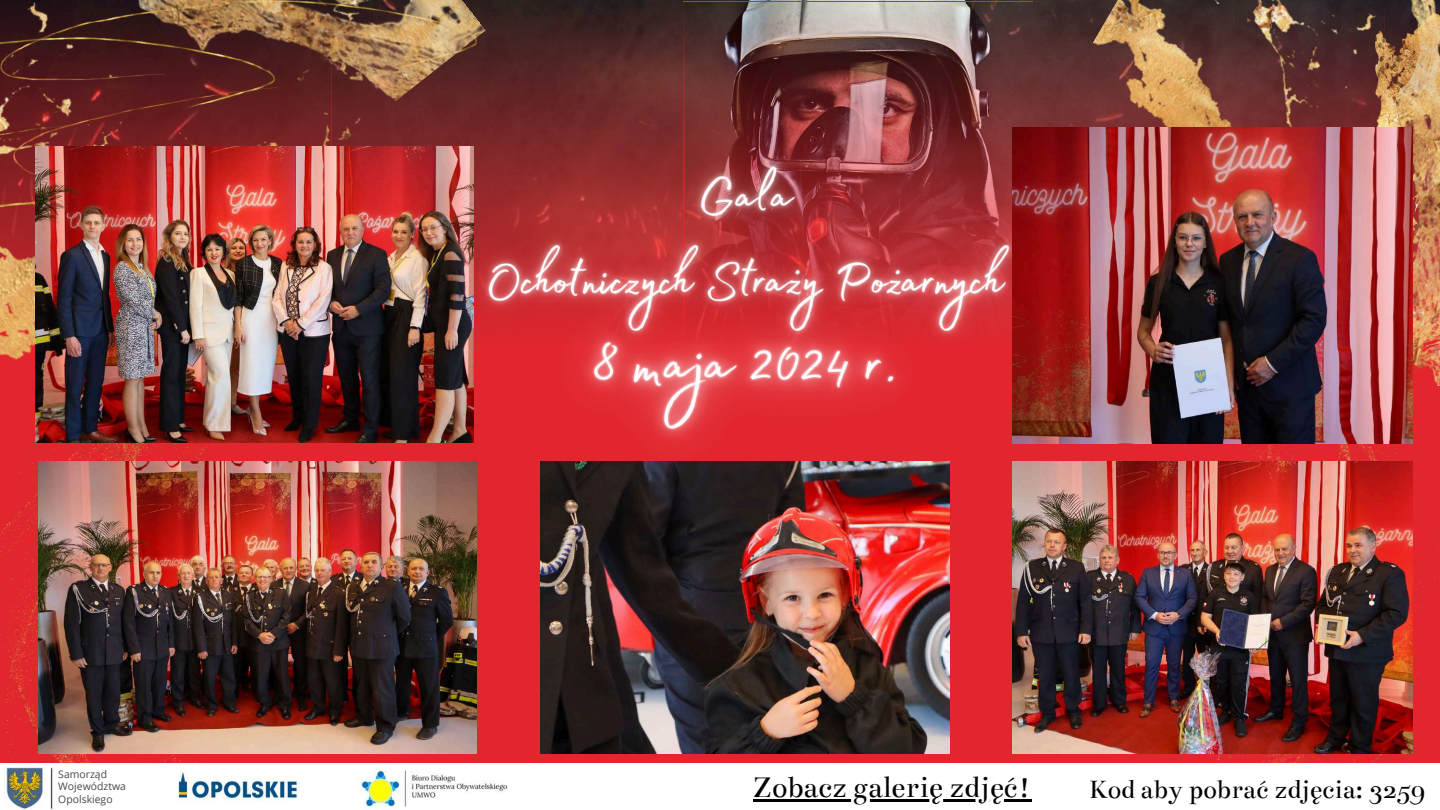
<style>
.page{position:relative;width:1440px;height:810px;background:#e2262e}
.page>*{position:absolute;margin:0;border:0;box-sizing:border-box;transform-origin:0 0}
.t1{font:32.3px "Bentham";color:#000}
.t2{font:28.4px "Bentham";color:#000}
.t3{font:10.4px/12.6px "Open Sans";color:#484848}
</style>
<div class="page">
<img style="left:685px;top:2px;width:348px;height:94px">
<svg style="left:486px;top:0;width:199px;height:96px;background:#4a2524"></svg>
<img style="left:1033px;top:0;width:407px;height:258px">
<img style="left:0;top:0;width:486px;height:285px">
<img style="left:0;top:285px;width:207px;height:477px">
<img style="left:1412px;top:258px;width:28px;height:324px">
<img style="left:1187px;top:385px;width:244px;height:378px">
<img style="left:0;top:405px;width:200px;height:358px">
<img style="left:36px;top:147px;width:438px;height:296px">
<img style="left:38px;top:461px;width:438px;height:293px">
<img style="left:450px;top:96px;width:602px;height:271px">
<img style="left:1013px;top:127px;width:399px;height:316px">
<img style="left:540px;top:518px;width:410px;height:236px">
<div style="left:0;top:763px;width:1440px;height:47px;background:#fff"></div>
<img style="left:4px;top:768px;width:50px;height:42px">
<img style="left:178px;top:771px;width:122px;height:32px">
<img style="left:358px;top:768px;width:150px;height:42px">
<img style="left:1013px;top:461px;width:399px;height:293px">
<img style="left:504px;top:229px;width:481px;height:289px">
<hr style="left:753px;top:799px;width:278px;height:3px;background:#000">
<p class="t3" style="left:58px;top:767px;width:69px">Samorząd<br>Województwa<br>Opolskiego</p>
<h1 class="t1" style="left:753px;top:769px;width:280px">Zobacz galerię zdjęć!</h1>
<h2 class="t2" style="left:1089px;top:773px;width:338px">Kod aby pobrać zdjęcia: 3259</h2>
</div>
